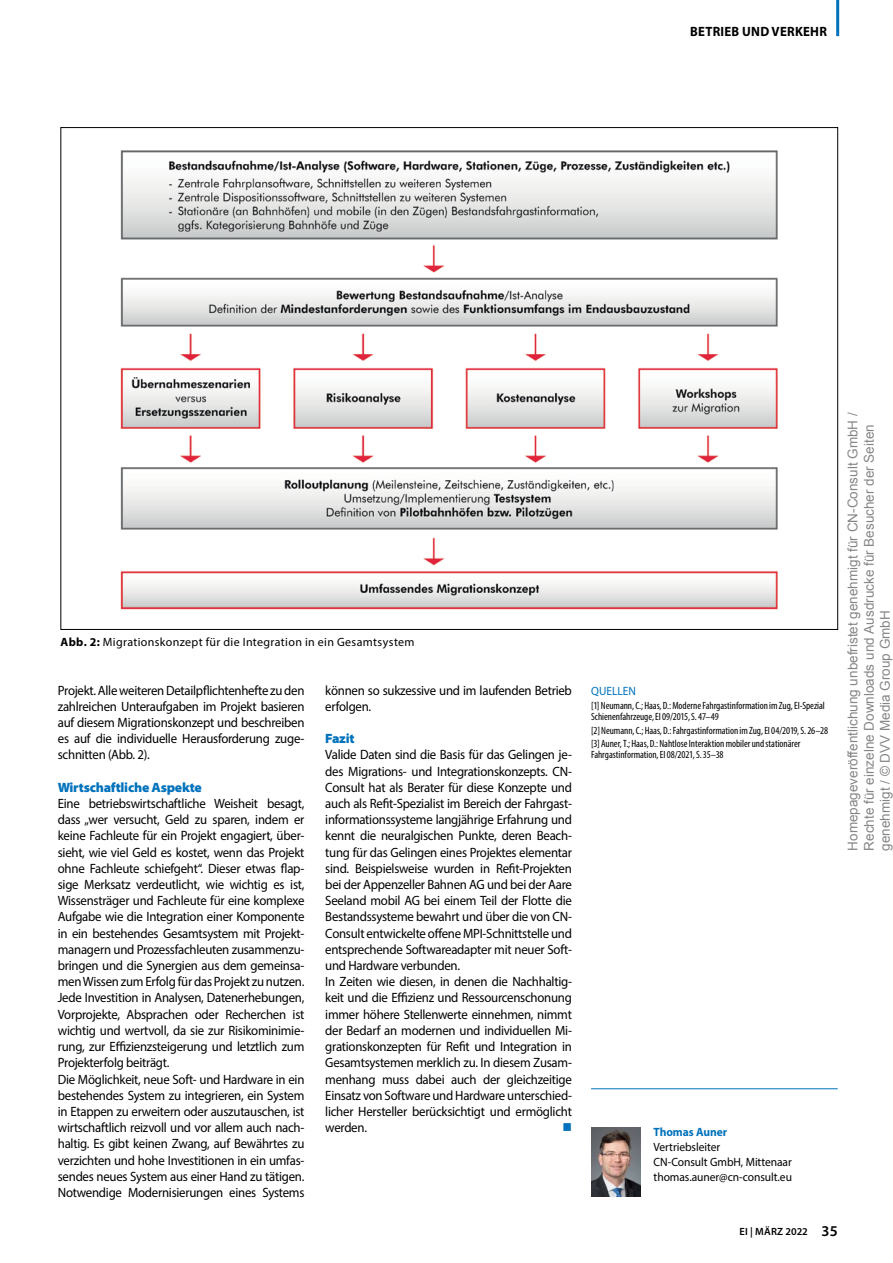
<style>
.page{position:relative;width:893px;height:1263px;background:#fff}
.page>*{position:absolute;margin:0;border:0;box-sizing:border-box;transform-origin:0 0}
.t1{font:13.5px/16.2px "Myriad Pro";letter-spacing:-.02em;color:#000;scale:.95 1}
.t2{font:13.5px/16.2px "Arial";color:rgb(0 0 0/.48)}
.t3{font:900 semi-expanded 13.5px "Myriad Pro";letter-spacing:-.02em;color:#0072bc;scale:.95 1}
.t4{font:700 13.5px "Myriad Pro";letter-spacing:.02em;color:#000;scale:.95 1}
.t5{font:13.5px "Wingdings";color:#0072bc;scale:.95 1}
.t6{font:12px/15px "Myriad Pro";color:#000;scale:.96 1}
.t7{font:12px "Myriad Pro";letter-spacing:.03em;color:#000}
.t8{font:700 12px "Myriad Pro";letter-spacing:-.005em;color:#0072bc;scale:.96 1}
.t9{font:12px "Myriad Pro";color:#0072bc;scale:.95 1}
.t10{font:condensed 10.5px/11.2px "Myriad Pro";letter-spacing:-.005em;color:#000}
.t11{font:600 10.5px "Myriad Pro";letter-spacing:.015em;color:#000}
.s1{font-weight:700}
.s2{font-size:15px}
</style>
<div class="page">
<hr style="left:836px;top:0;width:3px;height:36px;background:#0072bc">
<img style="left:591px;top:1128px;width:50px;height:69px">
<hr style="left:591px;top:1088px;width:247px;height:1px;background:#0072bc">
<img style="left:120px;top:150px;width:658px;height:460px">
<p class="t4" style="left:690px;top:23px;width:145px">BETRIEB UND VERKEHR</p>
<p class="t7" style="left:60px;top:635px;width:356px"><span class="s1">Abb. 2:</span> Migrationskonzept für die Integration in ein Gesamtsystem</p>
<p class="t1" style="left:58px;top:682px;width:261px;text-align:justify">Projekt. Alle weiteren Detailpflichtenhefte zu den zahlreichen Unteraufgaben im Projekt basieren auf diesem Migrationskonzept und beschreiben es auf die individuelle Herausforderung zuge&shy;schnitten (Abb. 2).</p>
<p class="t3" style="left:58px;top:779px;width:153px">Wirtschaftliche Aspekte</p>
<p class="t1" style="left:58px;top:795px;width:261px">Eine betriebswirtschaftliche Weisheit besagt, dass „wer versucht, Geld zu sparen, indem er keine Fachleute für ein Projekt engagiert, über&shy;sieht, wie viel Geld es kostet, wenn das Projekt ohne Fachleute schiefgeht“. Dieser etwas flap&shy;sige Merksatz verdeutlicht, wie wichtig es ist, Wissensträger und Fachleute für eine komplexe Aufgabe wie die Integration einer Komponente in ein bestehendes Gesamtsystem mit Projekt&shy;managern und Prozessfachleuten zusammenzu&shy;bringen und die Synergien aus dem gemeinsa&shy;men Wissen zum Erfolg für das Projekt zu nutzen.<br>Jede Investition in Analysen, Datenerhebungen, Vorprojekte, Absprachen oder Recherchen ist wichtig und wertvoll, da sie zur Risikominimie&shy;rung, zur Effizienzsteigerung und letztlich zum Projekterfolg beiträgt.<br>Die Möglichkeit, neue Soft- und Hardware in ein bestehendes System zu integrieren, ein System in Etappen zu erweitern oder auszutauschen, ist wirtschaftlich reizvoll und vor allem auch nach&shy;haltig. Es gibt keinen Zwang, auf Bewährtes zu verzichten und hohe Investitionen in ein umfas&shy;sendes neues System aus einer Hand zu tätigen.<br>Notwendige Modernisierungen eines Systems</p>
<p class="t1" style="left:325px;top:682px;width:261px">können so sukzessive und im laufenden Betrieb erfolgen.</p>
<p class="t3" style="left:325px;top:731px;width:32px">Fazit</p>
<p class="t1" style="left:325px;top:747px;width:261px">Valide Daten sind die Basis für das Gelingen je&shy;des Migrations- und Integrationskonzepts. CN-Consult hat als Berater für diese Konzepte und auch als Refit-Spezialist im Bereich der Fahrgast&shy;informationssysteme langjährige Erfahrung und kennt die neuralgischen Punkte, deren Beach&shy;tung für das Gelingen eines Projektes elementar sind. Beispielsweise wurden in Refit-Projekten bei der Appenzeller Bahnen AG und bei der Aare Seeland mobil AG bei einem Teil der Flotte die Bestandssysteme bewahrt und über die von CN-Consult entwickelte offene MPI-Schnittstelle und entsprechende Softwareadapter mit neuer Soft&shy;und Hardware verbunden.<br>In Zeiten wie diesen, in denen die Nachhaltig&shy;keit und die Effizienz und Ressourcenschonung immer höhere Stellenwerte einnehmen, nimmt der Bedarf an modernen und individuellen Mi&shy;grationskonzepten für Refit und Integration in Gesamtsystemen merklich zu. In diesem Zusam&shy;menhang muss dabei auch der gleichzeitige Einsatz von Software und Hardware unterschied&shy;licher Hersteller berücksichtigt und ermöglicht werden.</p>
<p class="t5" style="left:562px;top:1120px;width:12px">■</p>
<p class="t9" style="left:591px;top:683px;width:49px">QUELLEN</p>
<p class="t10" style="left:591px;top:700px;width:235px">[1] Neumann, C.; Haas, D.: Moderne Fahrgastinformation im Zug, EI-Spezial<br>Schienenfahrzeuge, EI 09/2015, S. 47–49</p>
<p class="t10" style="left:591px;top:723px;width:239px;line-height:13.4px">[2] Neumann, C.; Haas, D.: Fahrgastinformation im Zug, EI 04/2019, S. 26–28 [3] Auner, T.; Haas, D.: Nahtlose Interaktion mobiler und stationärer</p>
<p class="t10" style="left:591px;top:749px;width:134px">Fahrgastinformation, EI 08/2021, S. 35–38</p>
<p class="t2" style="left:845px;top:851px;width:440px;rotate:-90deg">Homepageveröffentlichung unbefristet genehmigt für CN-Consult GmbH /<br>Rechte für einzelne Downloads und Ausdrucke für Besucher der Seiten genehmigt / © DVV Media Group GmbH</p>
<p class="t8" style="left:654px;top:1124px;width:78px">Thomas Auner</p>
<p class="t6" style="left:654px;top:1139px;width:146px">Vertriebsleiter<br>CN-Consult GmbH, Mittenaar thomas.auner@cn-consult.eu</p>
<p class="t11" style="left:740px;top:1225px;width:100px">EI | MÄRZ 2022 <span class="s2">35</span></p>
</div>
